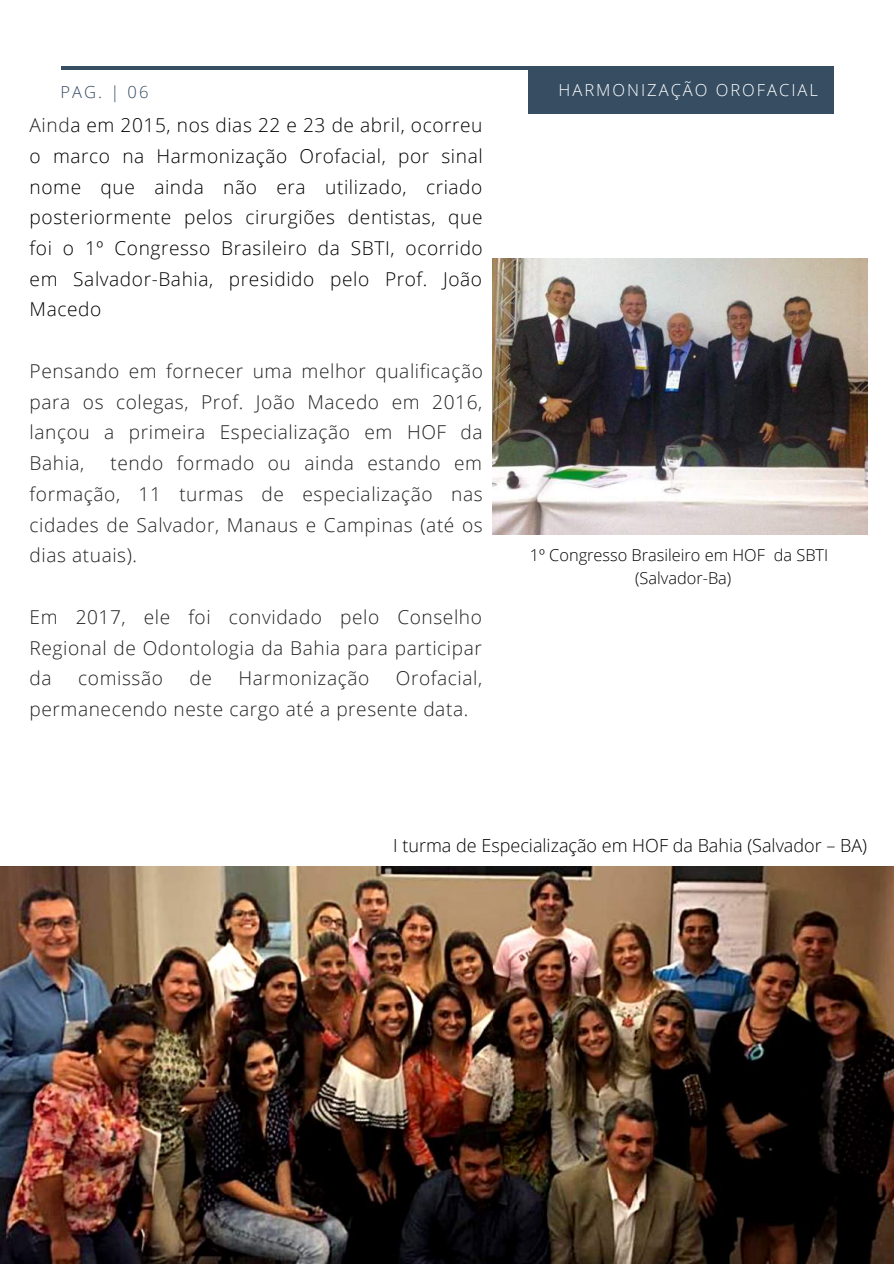
<style>
.page{position:relative;width:894px;height:1264px;background:#fff}
.page>*{position:absolute;margin:0;border:0;box-sizing:border-box;transform-origin:0 0}
.t1{font:300 19.05px/30.8px "Open Sans";letter-spacing:.03em;color:#222;text-align:justify}
.t2{font:300 19.05px/30.8px "Open Sans";letter-spacing:.03em;color:#000;text-align:justify}
.t3{font:300 18px "Open Sans";color:#000}
.t4{font:300 16.5px "Open Sans";letter-spacing:.12em;color:#fff}
.t5{font:300 16.5px "Open Sans";color:#364d62}
.t6{font:300 16.35px/22.5px "Open Sans";color:#000;text-align:center}
.s1{color:#222}
</style>
<div class="page">
<hr style="left:61px;top:66px;width:771px;height:4px;background:#364d62">
<div style="left:528px;top:66px;width:305px;height:48px;background:#364d62"></div>
<img style="left:0;top:866px;width:893px;height:397px">
<img style="left:492px;top:258px;width:375px;height:276px">
<p class="t5" style="left:61px;top:80px;width:89px">PAG. | 06</p>
<p class="t4" style="left:558px;top:78px;width:261px">HARMONIZAÇÃO OROFACIAL</p>
<p class="t2" style="left:30px;top:109px;width:454px"><span class="s1">Aind</span>a em 2015, nos dias 22 e 23 de abril, ocorreu o marco na Harmonização Orofacial, por sinal nome que ainda não era utilizado, criado posteriormente pelos cirurgiões dentistas, que foi o 1º Congresso Brasileiro da SBTI, ocorrido em Salvador-Bahia, presidido pelo Prof. João Macedo</p>
<p class="t1" style="left:30px;top:355px;width:454px">Pensando em fornecer uma melhor qualificação para os colegas, Prof. João Macedo em 2016, lançou a primeira Especialização em HOF da Bahia,</p>
<p class="t1" style="left:30px;top:447px;width:454px;text-indent:81px">tendo formado ou ainda estando em formação, 11 turmas de especialização nas cidades de Salvador, Manaus e Campinas (até os dias atuais).</p>
<p class="t1" style="left:30px;top:601px;width:453px">Em 2017, ele foi convidado pelo Conselho Regional de Odontologia da Bahia para participar da</p>
<p class="t1" style="left:30px;top:662px;width:454px;text-indent:366px">Orofacial, permanecendo neste cargo até a presente data.</p>
<p class="t1" style="left:78px;top:662px;width:86px">comissão</p>
<p class="t1" style="left:189px;top:662px;width:24px">de</p>
<p class="t1" style="left:238px;top:662px;width:132px">Harmonização</p>
<p class="t6" style="left:529px;top:543px;width:300px">1º Congresso Brasileiro em HOF da SBTI (Salvador-Ba)</p>
<p class="t3" style="left:393px;top:833px;width:475px">I turma de Especialização em HOF da Bahia (Salvador – BA)</p>
</div>
